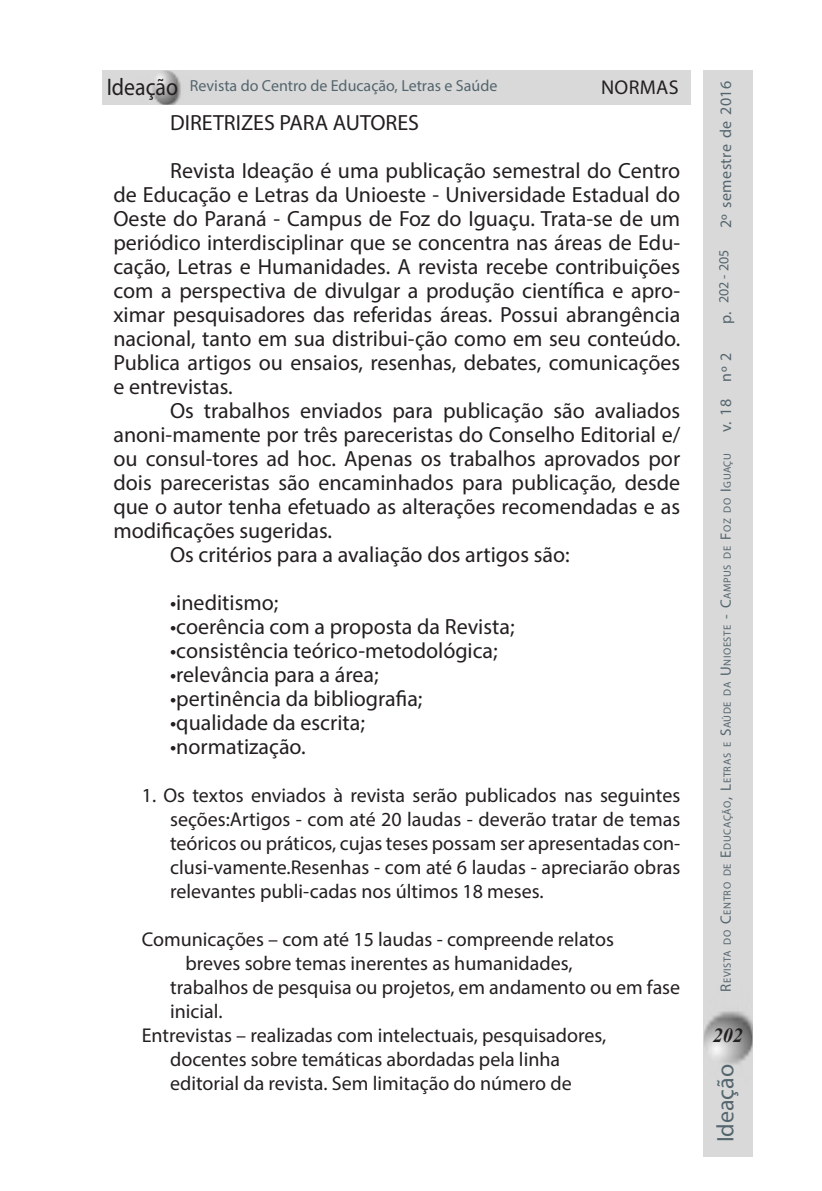
<style>
.page{position:relative;width:822px;height:1191px;background:#fff}
.page>*{position:absolute;margin:0;border:0;box-sizing:border-box;transform-origin:0 0}
.t1{font:24px "Myriad Pro";color:#54656e}
.t2{font:24px "Myriad Pro";color:#231f20;scale:.91 1}
.t3{font:22px/24px "Myriad Pro";color:#231f20;text-align:justify}
.t4{font:20px/24px "Myriad Pro";color:#231f20;text-align:justify}
.t5{font:italic 700 20px "Times New Roman";color:#231f20}
.t6{font:16px "Myriad Pro";color:#54656e}
.t7{font:16px "Myriad Pro";letter-spacing:.03em;color:#54656e}
.t8{font:14px "Myriad Pro";color:#54656e}
.t9{font:10.4px "Myriad Pro";letter-spacing:.055em;color:#54656e}
.s1{font-size:15px}
</style>
<div class="page">
<div style="left:703px;top:71px;width:49px;height:1086px;background:#d9d9d9"></div>
<div style="left:103px;top:71px;width:588px;height:33px;background:#d9d9d9"></div>
<p class="t2" style="left:107px;top:72px;width:80px">Ideação</p>
<p class="t6" style="left:190px;top:76px;width:309px">Revista do Centro de Educação, Letras e Saúde</p>
<p class="t4" style="left:601px;top:75px;width:79px">NORMAS</p>
<p class="t3" style="left:170px;top:110px;width:250px">DIRETRIZES PARA AUTORES</p>
<p class="t3" style="left:113px;top:158px;width:568px;text-indent:57px">Revista Ideação é uma publicação semestral do Centro de Educação e Letras da Unioeste - Universidade Estadual do Oeste do Paraná - Campus de Foz do Iguaçu. Trata-se de um periódico interdisciplinar que se concentra nas áreas de Edu&shy;cação, Letras e Humanidades. A revista recebe contribuições com a perspectiva de divulgar a produção científica e apro&shy;ximar pesquisadores das referidas áreas. Possui abrangência nacional, tanto em sua distribui-ção como em seu conteúdo.<br>Publica artigos ou ensaios, resenhas, debates, comunicações e entrevistas.</p>
<p class="t3" style="left:113px;top:398px;width:568px;text-indent:57px">Os trabalhos enviados para publicação são avaliados anoni-mamente por três pareceristas do Conselho Editorial e/ ou consul-tores ad hoc. Apenas os trabalhos aprovados por dois pareceristas são encaminhados para publicação, desde que o autor tenha efetuado as alterações recomendadas e as modificações sugeridas.</p>
<p class="t3" style="left:170px;top:542px;width:401px">Os critérios para a avaliação dos artigos são:</p>
<p class="t3" style="left:170px;top:590px;width:110px">•ineditismo;</p>
<p class="t3" style="left:170px;top:614px;width:346px">•coerência com a proposta da Revista;</p>
<p class="t3" style="left:170px;top:638px;width:329px">•consistência teórico-metodológica;</p>
<p class="t3" style="left:170px;top:662px;width:210px">•relevância para a área;</p>
<p class="t3" style="left:170px;top:686px;width:254px">•pertinência da bibliografia;</p>
<p class="t3" style="left:170px;top:710px;width:196px">•qualidade da escrita;</p>
<p class="t3" style="left:170px;top:734px;width:137px">•normatização.</p>
<p class="t4" style="left:170px;top:783px;width:512px;text-indent:-28px">1. Os textos enviados à revista serão publicados nas seguintes seções:Artigos - com até 20 laudas - deverão tratar de temas teóricos ou práticos, cujas teses possam ser apresentadas con&shy;clusi-vamente.Resenhas - com até 6 laudas - apreciarão obras relevantes publi-cadas nos últimos 18 meses.</p>
<p class="t4" style="left:142px;top:927px;width:474px">Comunicações – com até 15 laudas - compreende relatos</p>
<p class="t4" style="left:185px;top:951px;width:389px">breves sobre temas inerentes as humanidades,</p>
<p class="t4" style="left:170px;top:975px;width:512px">trabalhos de pesquisa ou projetos, em andamento ou em fase</p>
<p class="t4" style="left:170px;top:999px;width:54px">inicial.</p>
<p class="t4" style="left:170px;top:1023px;width:438px;text-align:left;text-indent:-28px">Entrevistas – realizadas com intelectuais, pesquisadores, docentes sobre temáticas abordadas pela linha editorial da revista. Sem limitação do número de</p>
<p class="t7" style="left:716px;top:228px;width:149px;rotate:-90deg">2º semestre de 2016</p>
<p class="t8" style="left:715px;top:303px;width:55px;rotate:-90deg">202 - 205</p>
<p class="t6" style="left:716px;top:324px;width:14px;rotate:-90deg">p.</p>
<p class="t6" style="left:716px;top:432px;width:81px;rotate:-90deg">v. 18 nº 2</p>
<p class="t9" style="left:721px;top:991px;width:540px;rotate:-90deg"><span class="s1">R</span>evista do <span class="s1">C</span>entro de <span class="s1">E</span>ducação<span class="s1">, L</span>etras e <span class="s1">S</span>aúde da <span class="s1">U</span> nioeste <span class="s1">- C</span>ampus de <span class="s1">F</span>oz do <span class="s1">I</span> guaçu</p>
<p class="t5" style="left:713px;top:1021px;width:31px">202</p>
<p class="t1" style="left:711px;top:1142px;width:80px;rotate:-90deg">Ideação</p>
</div>
